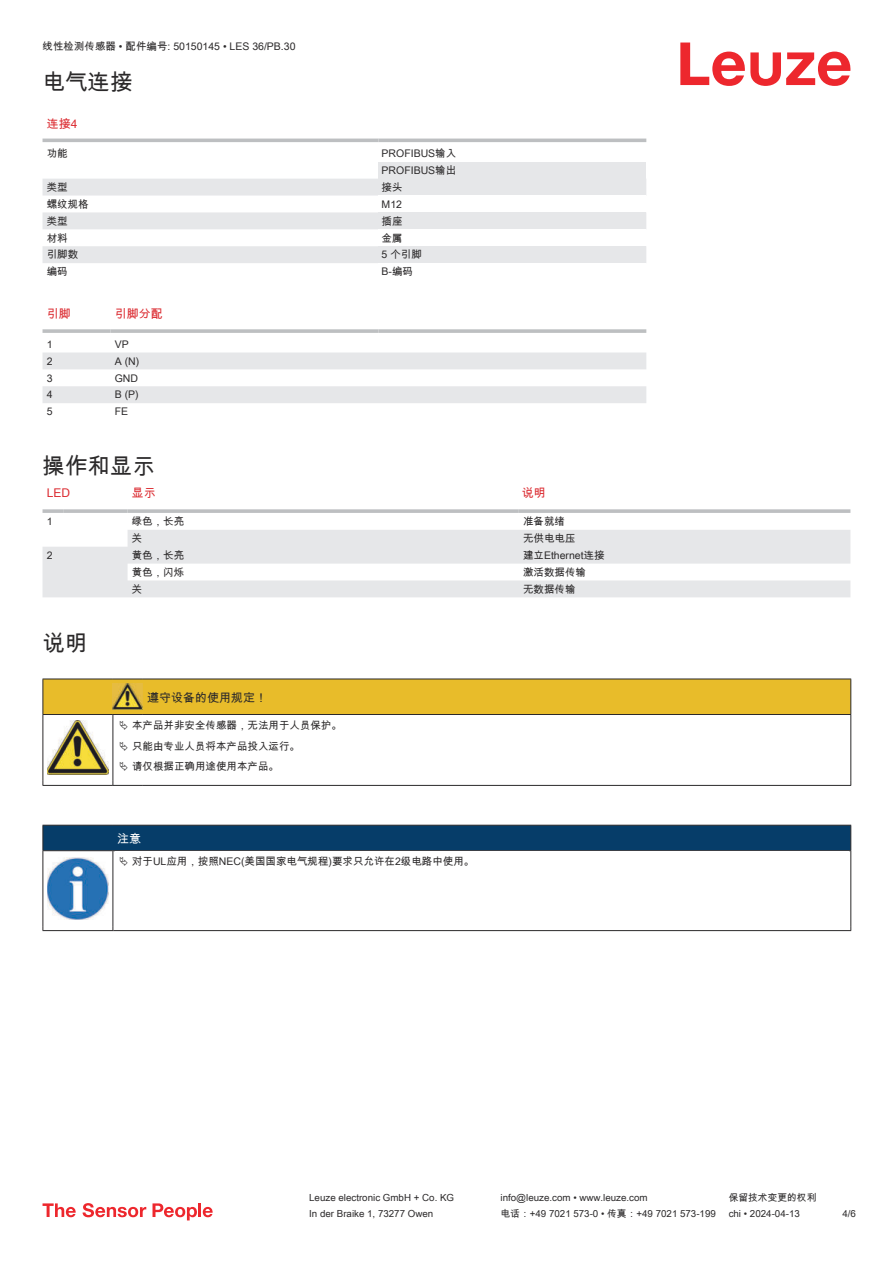
<style>
.page{position:relative;width:893px;height:1263px;background:#fff}
.page>*{position:absolute;margin:0;border:0;box-sizing:border-box;transform-origin:0 0}
.t1{font:22.5px "Arial Unicode MS";color:#2b292a}
.t2{font:12px "Arial Unicode MS";color:#db2a30}
.t3{font:12px "Arial Unicode MS";color:#2b292a}
.t4{font:12px "Arial Unicode MS";color:#fff}
.t5{font:10.5px/20.2px "Arial Unicode MS";color:#2b292a}
.t6{font:9.75px "Arial Unicode MS";color:#2b292a}
</style>
<div class="page">
<svg style="left:680px;top:43px;width:170px;height:43px"></svg>
<svg style="left:43px;top:138px;width:603px;height:1px"></svg>
<svg style="left:43px;top:179px;width:335px;height:84px;fill:#e6e7e9"></svg>
<hr style="left:43px;top:139px;width:335px;height:3px;background:#bdbfc1">
<hr style="left:378px;top:139px;width:268px;height:3px;background:#bdbfc1">
<div style="left:378px;top:162px;width:268px;height:17px;background:#e6e7e9"></div>
<div style="left:378px;top:179px;width:268px;height:17px;background:#e6e7e9"></div>
<div style="left:378px;top:212px;width:268px;height:17px;background:#e6e7e9"></div>
<div style="left:378px;top:246px;width:268px;height:17px;background:#e6e7e9"></div>
<svg style="left:43px;top:352px;width:603px;height:51px"></svg>
<svg style="left:43px;top:329px;width:68px;height:4px"></svg>
<svg style="left:111px;top:329px;width:267px;height:4px"></svg>
<svg style="left:378px;top:329px;width:268px;height:4px"></svg>
<svg style="left:43px;top:530px;width:807px;height:67px;fill:#e6e7e9"></svg>
<svg style="left:43px;top:509px;width:21px;height:4px"></svg>
<svg style="left:64px;top:509px;width:64px;height:4px"></svg>
<svg style="left:128px;top:509px;width:391px;height:4px;background:#c3c5c7"></svg>
<svg style="left:519px;top:509px;width:331px;height:4px"></svg>
<svg style="left:43px;top:1203px;width:33px;height:14px"></svg>
<svg style="left:83px;top:1203px;width:63px;height:14px"></svg>
<svg style="left:153px;top:1203px;width:44px;height:17px"></svg>
<hr style="left:198px;top:1203px;width:3px;height:14px;background:#ed272d">
<svg style="left:203px;top:1207px;width:10px;height:10px"></svg>
<hr style="left:43px;top:785px;width:70px;height:1px;background:#2b292a">
<hr style="left:113px;top:785px;width:30px;height:1px;background:#2b292a">
<hr style="left:143px;top:785px;width:708px;height:1px;background:#2b292a">
<div style="left:43px;top:825px;width:808px;height:26px;background:#063d69"></div>
<hr style="left:113px;top:850px;width:738px;height:1px;background:#2b292a">
<hr style="left:43px;top:851px;width:1px;height:75px;background:#2b292a">
<hr style="left:113px;top:851px;width:1px;height:75px;background:#2b292a">
<hr style="left:850px;top:851px;width:1px;height:75px;background:#2b292a">
<hr style="left:43px;top:930px;width:70px;height:1px;background:#2b292a">
<hr style="left:113px;top:930px;width:738px;height:1px;background:#2b292a">
<img style="left:47px;top:857px;width:61px;height:63px">
<svg style="left:43px;top:679px;width:808px;height:106px"></svg>
<p class="t5" style="left:43px;top:36px;width:255px">线性检测传感器 • 配件编号: 50150145 • LES 36/PB.30</p>
<h1 class="t1" style="left:43px;top:66px;width:91px">电气连接</h1>
<p class="t2" style="left:47px;top:115px;width:32px">连接4</p>
<p class="t5" style="left:47px;top:143px;width:22px">功能</p>
<p class="t5" style="left:382px;top:145px;width:76px;line-height:17px">PROFIBUS输入<br>PROFIBUS输出</p>
<p class="t5" style="left:47px;top:177px;width:22px">类型</p>
<p class="t5" style="left:382px;top:177px;width:22px">接头</p>
<p class="t5" style="left:47px;top:194px;width:43px">螺纹规格</p>
<p class="t5" style="left:382px;top:194px;width:22px">M12</p>
<p class="t5" style="left:47px;top:211px;width:22px">类型</p>
<p class="t5" style="left:382px;top:211px;width:22px">插座</p>
<p class="t5" style="left:47px;top:227px;width:22px">材料</p>
<p class="t5" style="left:382px;top:227px;width:22px">金属</p>
<p class="t5" style="left:47px;top:244px;width:33px">引脚数</p>
<p class="t5" style="left:382px;top:244px;width:42px">5 个引脚</p>
<p class="t5" style="left:47px;top:261px;width:22px">编码</p>
<p class="t5" style="left:382px;top:261px;width:33px">B-编码</p>
<p class="t2" style="left:47px;top:305px;width:25px">引脚</p>
<p class="t2" style="left:115px;top:305px;width:49px">引脚分配</p>
<p class="t5" style="left:47px;top:334px;width:7px">1</p>
<p class="t5" style="left:115px;top:334px;width:16px">VP</p>
<p class="t5" style="left:47px;top:351px;width:7px">2</p>
<p class="t5" style="left:115px;top:351px;width:26px">A (N)</p>
<p class="t5" style="left:47px;top:367px;width:7px">3</p>
<p class="t5" style="left:115px;top:367px;width:25px">GND</p>
<p class="t5" style="left:47px;top:384px;width:7px">4</p>
<p class="t5" style="left:115px;top:384px;width:25px">B (P)</p>
<p class="t5" style="left:47px;top:401px;width:7px">5</p>
<p class="t5" style="left:115px;top:401px;width:15px">FE</p>
<h1 class="t1" style="left:43px;top:450px;width:114px">操作和显示</h1>
<p class="t2" style="left:47px;top:484px;width:25px">LED</p>
<p class="t2" style="left:132px;top:484px;width:25px">显示</p>
<p class="t2" style="left:522px;top:484px;width:25px">说明</p>
<p class="t5" style="left:47px;top:511px;width:7px">1</p>
<p class="t5" style="left:132px;top:511px;width:54px">绿色，长亮</p>
<p class="t5" style="left:523px;top:511px;width:43px">准备就绪</p>
<p class="t5" style="left:132px;top:528px;width:12px">关</p>
<p class="t5" style="left:523px;top:528px;width:54px">无供电电压</p>
<p class="t5" style="left:47px;top:545px;width:7px">2</p>
<p class="t5" style="left:132px;top:545px;width:54px">黄色，长亮</p>
<p class="t5" style="left:523px;top:545px;width:83px">建立Ethernet连接</p>
<p class="t5" style="left:132px;top:562px;width:54px">黄色，闪烁</p>
<p class="t5" style="left:523px;top:562px;width:64px">激活数据传输</p>
<p class="t5" style="left:132px;top:579px;width:12px">关</p>
<p class="t5" style="left:523px;top:579px;width:54px">无数据传输</p>
<h1 class="t1" style="left:43px;top:627px;width:46px">说明</h1>
<p class="t3" style="left:147px;top:689px;width:121px">遵守设备的使用规定！</p>
<p class="t5" style="left:132px;top:715px;width:211px">本产品并非安全传感器，无法用于人员保护。只能由专业人员将本产品投入运行。<br>请仅根据正确用途使用本产品。</p>
<p class="t4" style="left:117px;top:830px;width:25px">注意</p>
<p class="t5" style="left:132px;top:851px;width:344px">对于UL应用，按照NEC(美国国家电气规程)要求只允许在2级电路中使用。</p>
<p class="t6" style="left:309px;top:1191px;width:146px">Leuze electronic GmbH + Co. KG</p>
<p class="t6" style="left:501px;top:1191px;width:149px">info@leuze.com • www.leuze.com</p>
<p class="t6" style="left:729px;top:1191px;width:89px">保留技术变更的权利</p>
<p class="t6" style="left:309px;top:1206px;width:126px">In der Braike 1, 73277 Owen</p>
<p class="t6" style="left:501px;top:1206px;width:217px">电话：+49 7021 573-0 • 传真：+49 7021 573-199</p>
<p class="t6" style="left:729px;top:1206px;width:73px">chi • 2024-04-13</p>
<p class="t6" style="left:842px;top:1206px;width:15px">4/6</p>
</div>
